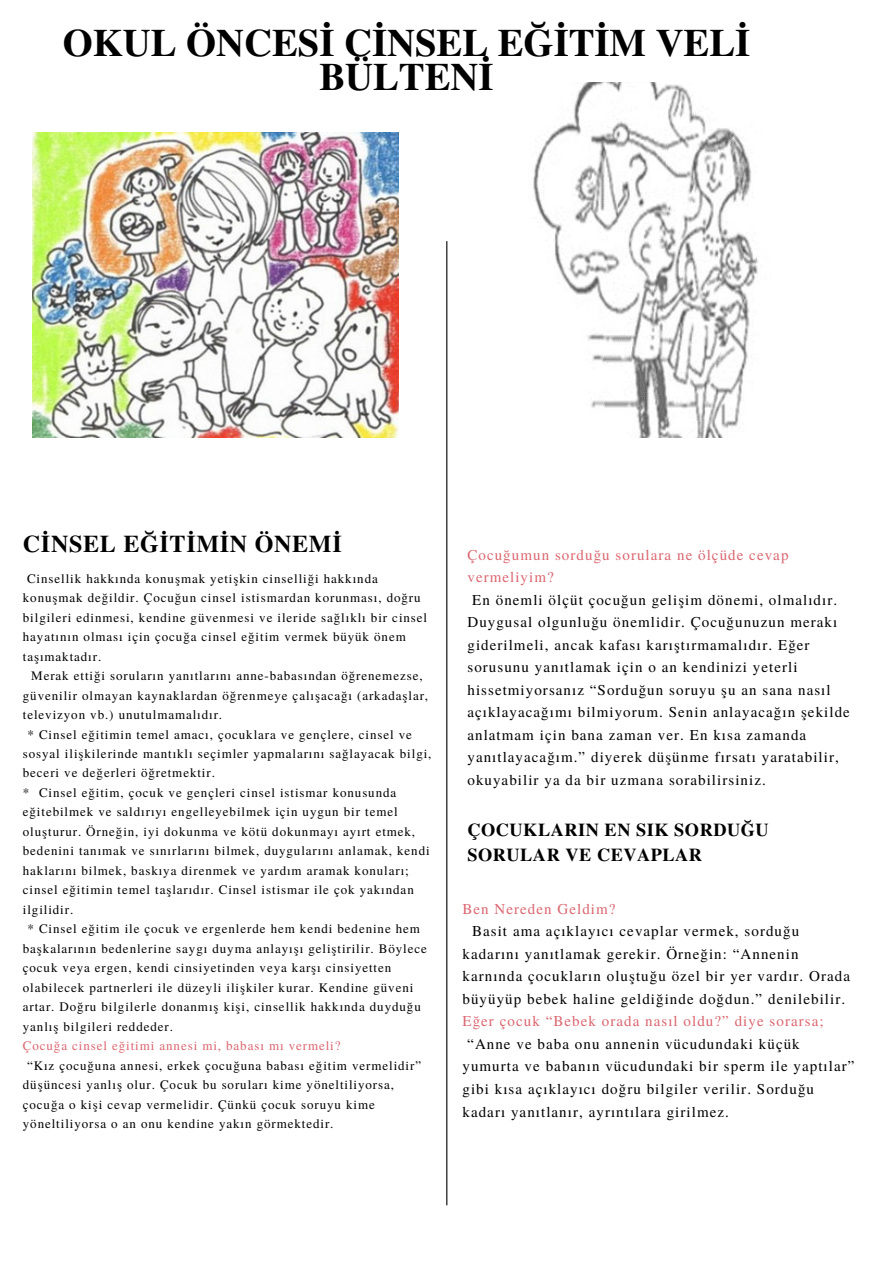
<style>
.page{position:relative;width:894px;height:1264px;background:#fff}
.page>*{position:absolute;margin:0;border:0;box-sizing:border-box;transform-origin:0 0}
.t1{font:700 38.7px/34.8px "Te X Gyre Termes";color:#000;text-align:center}
.t2{font:700 24px "Te X Gyre Termes";letter-spacing:.03em;color:#000}
.t3{font:700 18.15px/25.3px "Te X Gyre Termes";letter-spacing:.03em;color:#000}
.t4{font:15px/22.5px "Te X Gyre Termes";letter-spacing:.07em;color:#000}
.t5{font:15px/22.5px "Te X Gyre Termes";letter-spacing:.07em;color:#db6670}
.t6{font:13.05px/19.5px "Te X Gyre Termes";letter-spacing:.07em;color:#000}
.t7{font:13.05px "Te X Gyre Termes";letter-spacing:.07em;color:#db6670}
</style>
<div class="page">
<hr style="left:446px;top:241px;width:1px;height:964px;background:#000">
<img style="left:33px;top:132px;width:365px;height:305px">
<img style="left:533px;top:82px;width:225px;height:355px">
<h1 class="t1" style="left:63px;top:23px;width:689px">OKUL ÖNCESİ CİNSEL EĞİTİM VELİ<br>BÜLTENİ</h1>
<h2 class="t2" style="left:23px;top:525px;width:320px">CİNSEL EĞİTİMİN ÖNEMİ</h2>
<p class="t6" style="left:23px;top:567px;width:405px;text-indent:4px">Cinsellik hakkında konuşmak yetişkin cinselliği hakkında konuşmak değildir. Çocuğun cinsel istismardan korunması, doğru bilgileri edinmesi, kendine güvenmesi ve ileride sağlıklı bir cinsel hayatının olması için çocuğa cinsel eğitim vermek büyük önem taşımaktadır.</p>
<p class="t6" style="left:23px;top:665px;width:410px;text-indent:8px">Merak ettiği soruların yanıtlarını anne-babasından öğrenemezse, güvenilir olmayan kaynaklardan öğrenmeye çalışacağı (arkadaşlar, televizyon vb.) unutulmamalıdır.<br>฀* Cinsel eğitimin temel amacı, çocuklara ve gençlere, cinsel ve sosyal ilişkilerinde mantıklı seçimler yapmalarını sağlayacak bilgi, beceri ve değerleri öğretmektir.<br>*฀ Cinsel eğitim, çocuk ve gençleri cinsel istismar konusunda eğitebilmek ve saldırıyı engelleyebilmek için uygun bir temel oluşturur. Örneğin, iyi dokunma ve kötü dokunmayı ayırt etmek, bedenini tanımak ve sınırlarını bilmek, duygularını anlamak, kendi haklarını bilmek, baskıya direnmek ve yardım aramak konuları; cinsel eğitimin temel taşlarıdır. Cinsel istismar ile çok yakından ilgilidir.<br>฀* Cinsel eğitim ile çocuk ve ergenlerde hem kendi bedenine hem başkalarının bedenlerine saygı duyma anlayışı geliştirilir. Böylece çocuk veya ergen, kendi cinsiyetinden veya karşı cinsiyetten olabilecek partnerleri ile düzeyli ilişkiler kurar. Kendine güveni artar. Doğru bilgilerle donanmış kişi, cinsellik hakkında duyduğu yanlış bilgileri reddeder.</p>
<p class="t7" style="left:23px;top:1036px;width:319px">Çocuğa cinsel eğitimi annesi mi, babası mı vermeli?</p>
<p class="t6" style="left:23px;top:1055px;width:399px;text-indent:4px">“Kız çocuğuna annesi, erkek çocuğuna babası eğitim vermelidir” düşüncesi yanlış olur. Çocuk bu soruları kime yöneltiliyorsa, çocuğa o kişi cevap vermelidir. Çünkü çocuk soruyu kime yöneltiliyorsa o an onu kendine yakın görmektedir.</p>
<p class="t5" style="left:467px;top:542px;width:322px">Çocuğumun sorduğu sorulara ne ölçüde cevap vermeliyim?</p>
<p class="t4" style="left:467px;top:587px;width:384px;text-indent:5px">En önemli ölçüt çocuğun gelişim dönemi, olmalıdır.<br>Duygusal olgunluğu önemlidir. Çocuğunuzun merakı giderilmeli, ancak kafası karıştırmamalıdır. Eğer sorusunu yanıtlamak için o an kendinizi yeterli hissetmiyorsanız “Sorduğun soruyu şu an sana nasıl açıklayacağımı bilmiyorum. Senin anlayacağın şekilde anlatmam için bana zaman ver. En kısa zamanda yanıtlayacağım.” diyerek düşünme fırsatı yaratabilir, okuyabilir ya da bir uzmana sorabilirsiniz.</p>
<h3 class="t3" style="left:467px;top:816px;width:303px">ÇOCUKLARIN EN SIK SORDUĞU<br>SORULAR VE CEVAPLAR</h3>
<p class="t5" style="left:462px;top:896px;width:154px">Ben Nereden Geldim?</p>
<p class="t4" style="left:462px;top:919px;width:389px;text-indent:10px">Basit ama açıklayıcı cevaplar vermek, sorduğu kadarını yanıtlamak gerekir. Örneğin: “Annenin karnında çocukların oluştuğu özel bir yer vardır. Orada büyüyüp bebek haline geldiğinde doğdun.” denilebilir.</p>
<p class="t5" style="left:462px;top:1009px;width:362px">Eğer çocuk “Bebek orada nasıl oldu?” diye sorarsa;</p>
<p class="t4" style="left:462px;top:1031px;width:393px;text-indent:5px">“Anne ve baba onu annenin vücudundaki küçük yumurta ve babanın vücudundaki bir sperm ile yaptılar” gibi kısa açıklayıcı doğru bilgiler verilir. Sorduğu kadarı yanıtlanır, ayrıntılara girilmez.</p>
</div>
